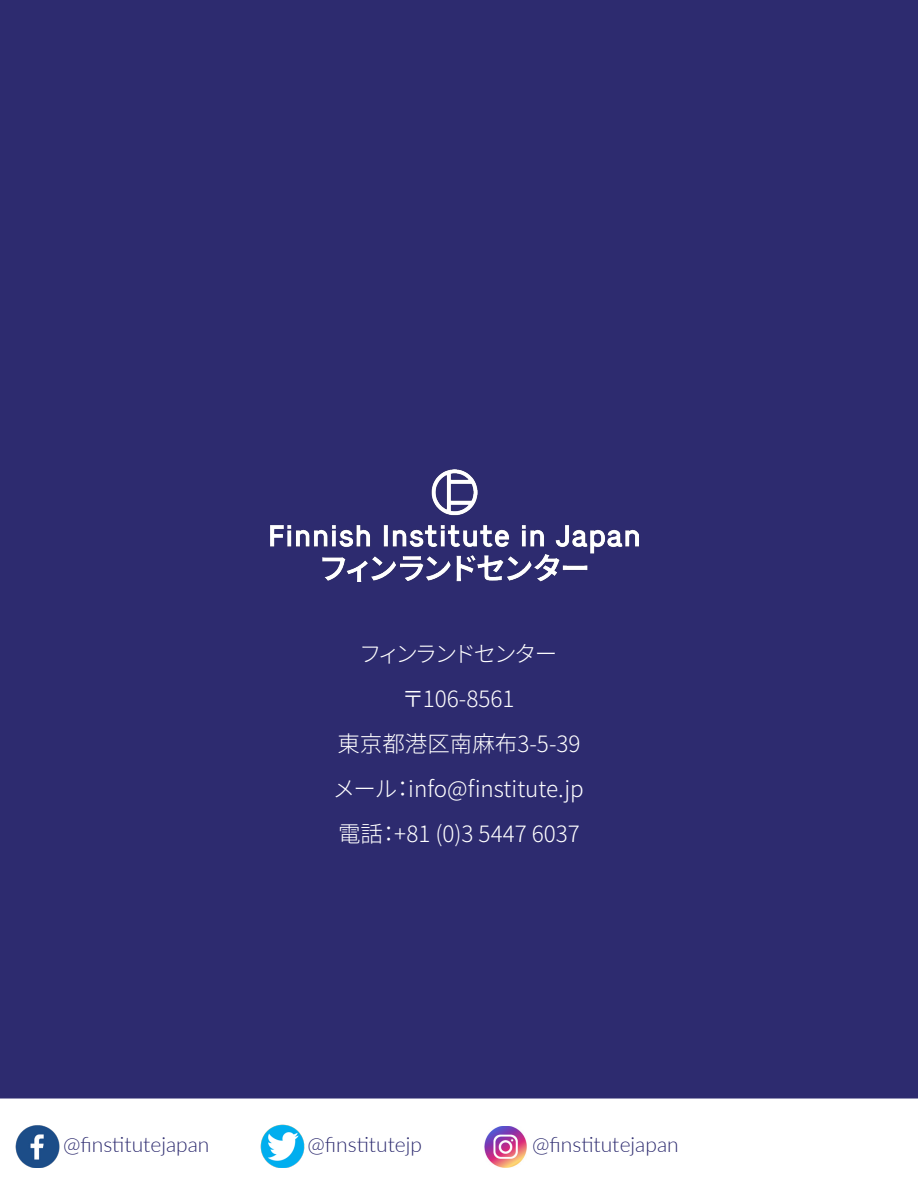
<style>
.page{position:relative;width:918px;height:1188px;background:#fff}
.page>*{position:absolute;margin:0;border:0;box-sizing:border-box;transform-origin:0 0}
.BODYJP{font:300 22.5px "Noto Sans CJ Kjp";color:#fff}
.BODYJP-2{font:300 22.5px "Noto Sans CJ Kjp";letter-spacing:-.12em;color:#fff}
.HeadingStyle{font:300 21px "Lato";color:#2d2b6f}
</style>
<div class="page">
<div style="left:0;top:0;width:918px;height:1097px;background:#2d2b6f"></div>
<svg style="left:0;top:1097px;width:918px;height:71px"></svg>
<img style="left:10px;top:1125px;width:52px;height:43px">
<img style="left:261px;top:1125px;width:44px;height:42px">
<img style="left:484px;top:1126px;width:44px;height:42px">
<img style="left:271px;top:469px;width:367px;height:113px">
<p class="BODYJP-2" style="left:359px;top:641px;width:200px">フィンランドセンター</p>
<p class="BODYJP" style="left:402px;top:686px;width:114px">〒106-8561</p>
<p class="BODYJP" style="left:337px;top:731px;width:245px">東京都港区南麻布3-5-39</p>
<p class="BODYJP" style="left:333px;top:776px;width:253px">メール：info@finstitute.jp</p>
<p class="BODYJP" style="left:338px;top:821px;width:243px">電話：+81 (0)3 5447 6037</p>
<p class="HeadingStyle" style="left:63px;top:1129px;width:148px">@finstitutejapan</p>
<p class="HeadingStyle" style="left:308px;top:1129px;width:116px">@finstitutejp</p>
<p class="HeadingStyle" style="left:532px;top:1129px;width:148px">@finstitutejapan</p>
</div>
